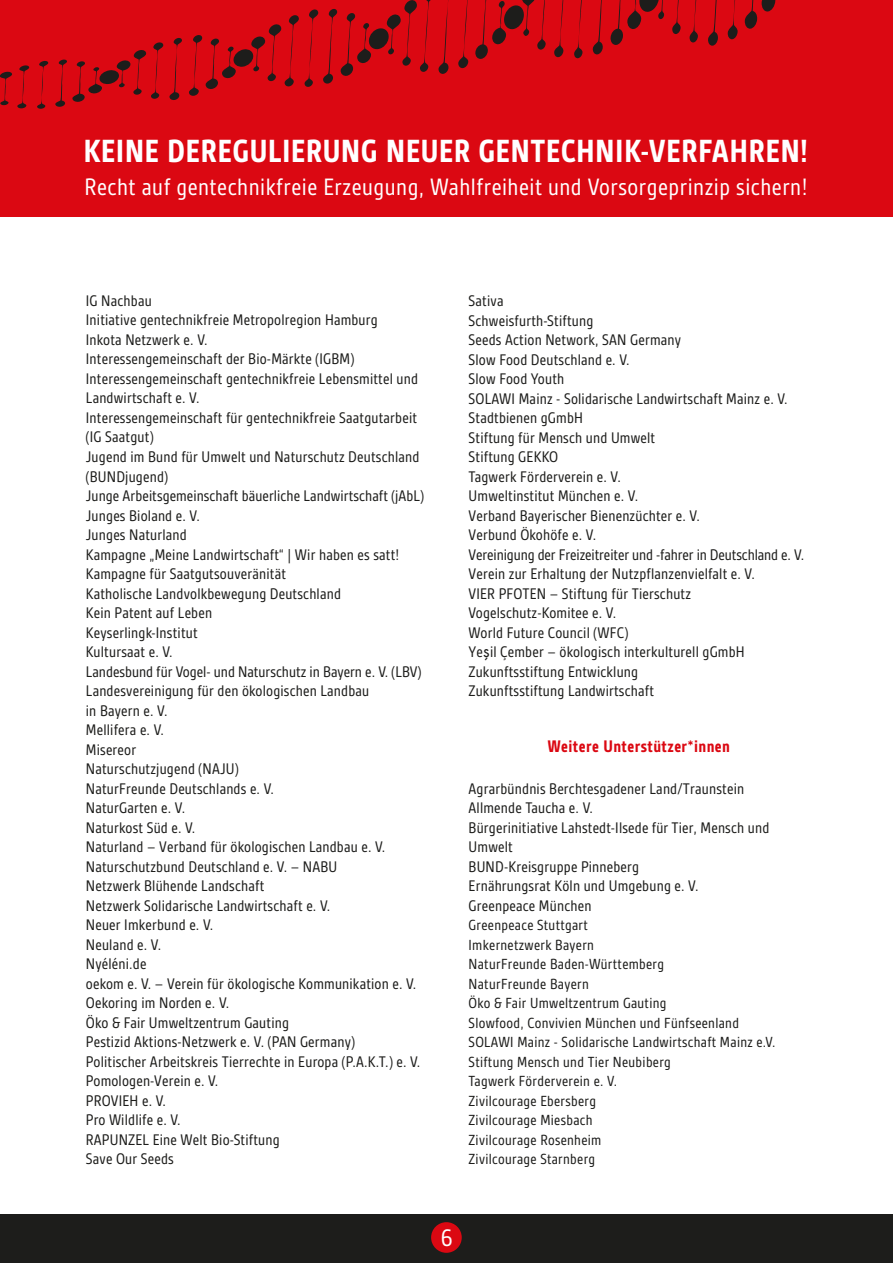
<style>
.page{position:relative;width:893px;height:1263px;background:#fff}
.page>*{position:absolute;margin:0;border:0;box-sizing:border-box;transform-origin:0 0}
.t1{font:700 34.5px "Gesta Condensed W01";letter-spacing:.01em;color:#fff}
.t2{font:25.65px "Gesta Condensed W01";color:#fff}
.t3{font:25.5px "Gesta Condensed W01";letter-spacing:.02em;color:#fff}
.t4{font:700 18px "Gesta Condensed W01";letter-spacing:.02em;color:#db0812}
.t5{font:16.5px/19.5px "Gesta Condensed W01";letter-spacing:.01em;color:#1d1d1b}
.t6{font:15.75px/19.5px "Gesta Condensed W01";letter-spacing:.02em;color:#1d1d1b}
.s1{font-family:"Futura Com"}
</style>
<div class="page">
<div style="left:0;top:1215px;width:893px;height:48px;background:#1d1d1b"></div>
<div style="left:431px;top:1222px;width:31px;height:31px;background:#db0812;border-radius:50%"></div>
<div style="left:0;top:0;width:893px;height:217px;background:#db0812"></div>
<svg style="left:0;top:0;width:776px;height:109px"></svg>
<h1 class="t1" style="left:83px;top:132px;width:726px">KEINE DEREGULIERUNG NEUER GENTECHNIK-VERFAHREN!</h1>
<h3 class="t3" style="left:85px;top:173px;width:724px">Recht auf gentechnikfreie Erzeugung, Wahlfreiheit und Vorsorgeprinzip sichern!</h3>
<p class="t5" style="left:86px;top:291px;width:340px">IG Nachbau<br>Initiative gentechnikfreie Metropolregion Hamburg<br>Inkota Netzwerk e. V.<br>Interessengemeinschaft der Bio-Märkte (IGBM)<br>Interessengemeinschaft gentechnikfreie Lebensmittel und<br>Landwirtschaft e. V.<br>Interessengemeinschaft für gentechnikfreie Saatgutarbeit (IG Saatgut)<br>Jugend im Bund für Umwelt und Naturschutz Deutschland (BUNDjugend)<br>Junge Arbeitsgemeinschaft bäuerliche Landwirtschaft (jAbL)<br>Junges Bioland e. V.<br>Junges Naturland<br>Kampagne „Meine Landwirtschaft“ | Wir haben es satt!<br>Kampagne für Saatgutsouveränität<br>Katholische Landvolkbewegung Deutschland<br>Kein Patent auf Leben<br>Keyserlingk-Institut<br>Kultursaat e. V.<br>Landesbund für Vogel- und Naturschutz in Bayern e. V. (LBV)<br>Landesvereinigung für den ökologischen Landbau<br>in Bayern e. V.<br>Mellifera e. V.<br>Misereor<br>Naturschutzjugend (NAJU)<br>NaturFreunde Deutschlands e. V.<br>NaturGarten e. V.<br>Naturkost Süd e. V.<br>Naturland – Verband für ökologischen Landbau e. V.<br>Naturschutzbund Deutschland e. V. – NABU<br>Netzwerk Blühende Landschaft<br>Netzwerk Solidarische Landwirtschaft e. V.<br>Neuer Imkerbund e. V.<br>Neuland e. V.<br>Nyéléni.de<br>oekom e. V. – Verein für ökologische Kommunikation e. V.<br>Oekoring im Norden e. V.<br>Öko &amp; Fair Umweltzentrum Gauting<br>Pestizid Aktions-Netzwerk e. V. (PAN Germany)<br>Politischer Arbeitskreis Tierrechte in Europa (P.A.K.T.) e. V.<br>Pomologen-Verein e. V.<br>PROVIEH e. V.<br>Pro Wildlife e. V.<br>RAPUNZEL Eine Welt Bio-Stiftung<br>Save Our Seeds</p>
<p class="t5" style="left:469px;top:291px;width:337px">Sativa<br>Schweisfurth-Stiftung<br>Seeds Action Network, SAN Germany<br>Slow Food Deutschland e. V.<br>Slow Food Youth<br>SOLAWI Mainz - Solidarische Landwirtschaft Mainz e. V.<br>Stadtbienen gGmbH<br>Stiftung für Mensch und Umwelt<br>Stiftung GEKKO<br>Tagwerk Förderverein e. V.<br>Umweltinstitut München e. V.<br>Verband Bayerischer Bienenzüchter e. V.<br>Verbund Ökohöfe e. V.<br>Vereinigung der Freizeitreiter und -fahrer in Deutschland e. V.<br>Verein zur Erhaltung der Nutzpflanzenvielfalt e. V.<br>VIER PFOTEN – Stiftung für Tierschutz<br>Vogelschutz-Komitee e. V.<br>World Future Council (WFC)<br>Ye<span class="s1">ş</span>il Çember – ökologisch interkulturell gGmbH<br>Zukunftsstiftung Entwicklung<br>Zukunftsstiftung Landwirtschaft</p>
<p class="t4" style="left:547px;top:736px;width:184px">Weitere Unterstützer*innen</p>
<p class="t5" style="left:469px;top:778px;width:302px">Agrarbündnis Berchtesgadener Land/Traunstein<br>Allmende Taucha e. V.<br>Bürgerinitiative Lahstedt-Ilsede für Tier, Mensch und<br>Umwelt<br>BUND-Kreisgruppe Pinneberg<br>Ernährungsrat Köln und Umgebung e. V.<br>Greenpeace München</p>
<p class="t6" style="left:469px;top:915px;width:308px">Greenpeace Stuttgart<br>Imkernetzwerk Bayern<br>NaturFreunde Baden-Württemberg<br>NaturFreunde Bayern<br>Öko &amp; Fair Umweltzentrum Gauting<br>Slowfood, Convivien München und Fünfseenland<br>SOLAWI Mainz - Solidarische Landwirtschaft Mainz e.V.<br>Stiftung Mensch und Tier Neubiberg<br>Tagwerk Förderverein e. V.<br>Zivilcourage Ebersberg<br>Zivilcourage Miesbach<br>Zivilcourage Rosenheim<br>Zivilcourage Starnberg</p>
<h2 class="t2" style="left:441px;top:1223px;width:13px">6</h2>
</div>
